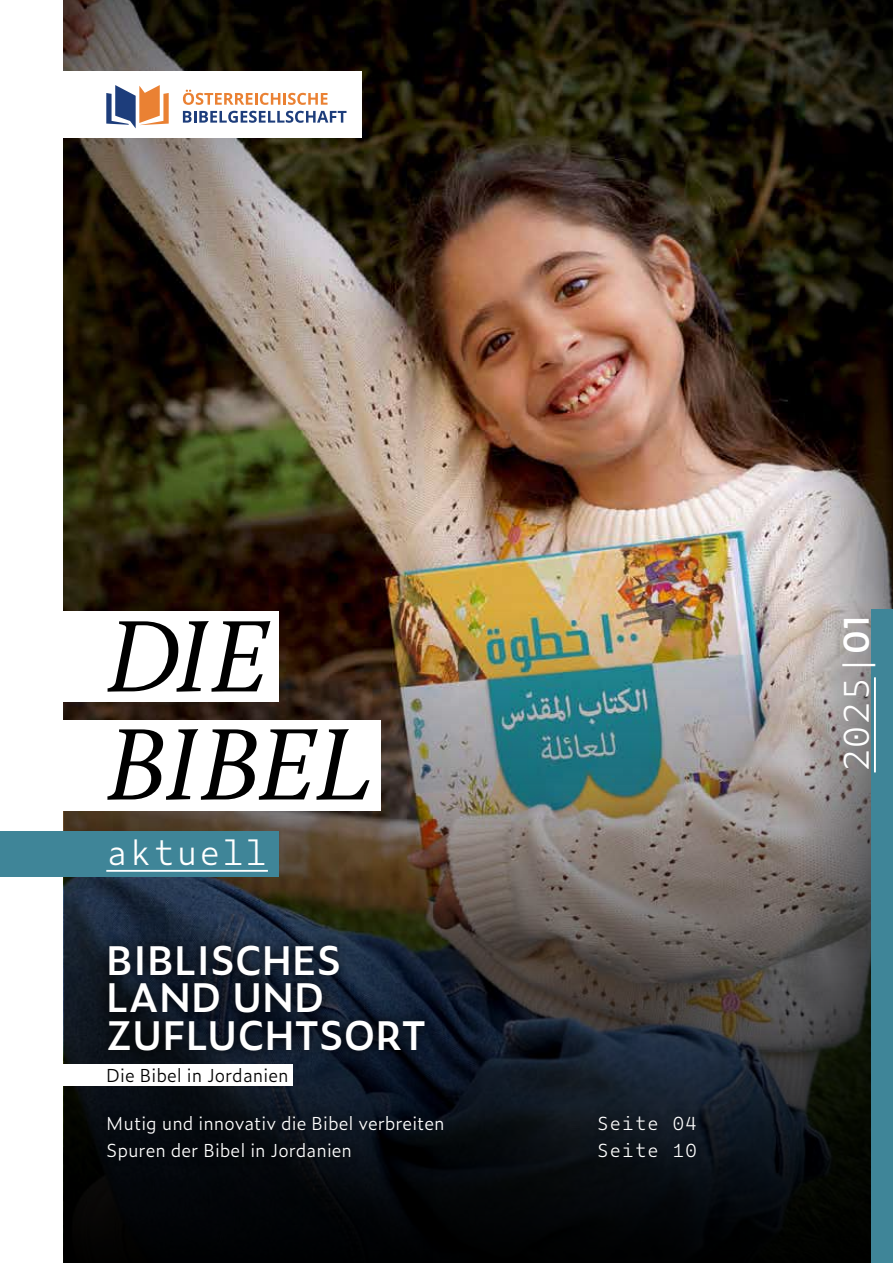
<style>
.page{position:relative;width:893px;height:1263px;background:#fff}
.page>*{position:absolute;margin:0;border:0;box-sizing:border-box;transform-origin:0 0}
.t1{font:italic 105px/108px "Calluna";letter-spacing:-.01em;color:#000}
.t2{font:600 39.45px/37.5px "Zeitung Pro";color:#fff}
.t3{font:300 33.9px "Zeitung Mono Pro";color:#fff}
.t4{font:300 33px "Zeitung Mono Pro";color:#fff}
.t5{font:300 18px "Zeitung Pro";color:#fff}
.t6{font:300 18px "Zeitung Pro";color:#000}
.t7{font:300 18px "Zeitung Mono Pro";color:#fff}
.s1{font-family:"Zeitung Pro";font-weight:600}
</style>
<div class="page">
<img style="left:436px;top:0;width:364px;height:609px">
<svg style="left:800px;top:0;width:93px;height:609px;background:#312d28"></svg>
<img style="left:436px;top:609px;width:436px;height:654px">
<img style="left:64px;top:0;width:372px;height:1263px">
<div style="left:0;top:611px;width:279px;height:91px;background:#fff"></div>
<div style="left:0;top:71px;width:361px;height:67px;background:#fff"></div>
<div style="left:0;top:720px;width:381px;height:91px;background:#fff"></div>
<div style="left:0;top:831px;width:279px;height:46px;background:#3f8598"></div>
<svg style="left:97px;top:934px;width:340px;height:128px;background:#0f1927"></svg>
<div style="left:0;top:1064px;width:293px;height:21px;background:#fff"></div>
<div style="left:99px;top:1107px;width:605px;height:35px;background:#000;opacity:.75"></div>
<div style="left:99px;top:1134px;width:606px;height:34px;background:#000;opacity:.75"></div>
<hr style="left:106px;top:870px;width:162px;height:2px;background:#fff">
<svg style="left:183px;top:90px;width:145px;height:15px"></svg>
<svg style="left:183px;top:111px;width:163px;height:12px"></svg>
<svg style="left:106px;top:85px;width:63px;height:43px"></svg>
<div style="left:872px;top:609px;width:21px;height:654px;background:#3f8598"></div>
<hr style="left:874px;top:677px;width:2px;height:95px;background:#fff">
<h1 class="t1" style="left:107px;top:601px;width:267px">DIE<br>BIBEL</h1>
<h3 class="t3" style="left:829px;top:772px;width:160px;rotate:-90deg">2025|<span class="s1">01</span></h3>
<h3 class="t4" style="left:106px;top:826px;width:163px">aktuell</h3>
<h2 class="t2" style="left:106px;top:940px;width:321px">BIBLISCHES<br>LAND UND<br>ZUFLUCHTSORT</h2>
<p class="t6" style="left:106px;top:1062px;width:184px">Die Bibel in Jordanien</p>
<p class="t5" style="left:106px;top:1109px;width:340px">Mutig und innovativ die Bibel verbreiten</p>
<p class="t7" style="left:597px;top:1108px;width:102px">Seite 04</p>
<p class="t5" style="left:106px;top:1136px;width:247px">Spuren der Bibel in Jordanien</p>
<p class="t7" style="left:597px;top:1135px;width:102px">Seite 10</p>
</div>
